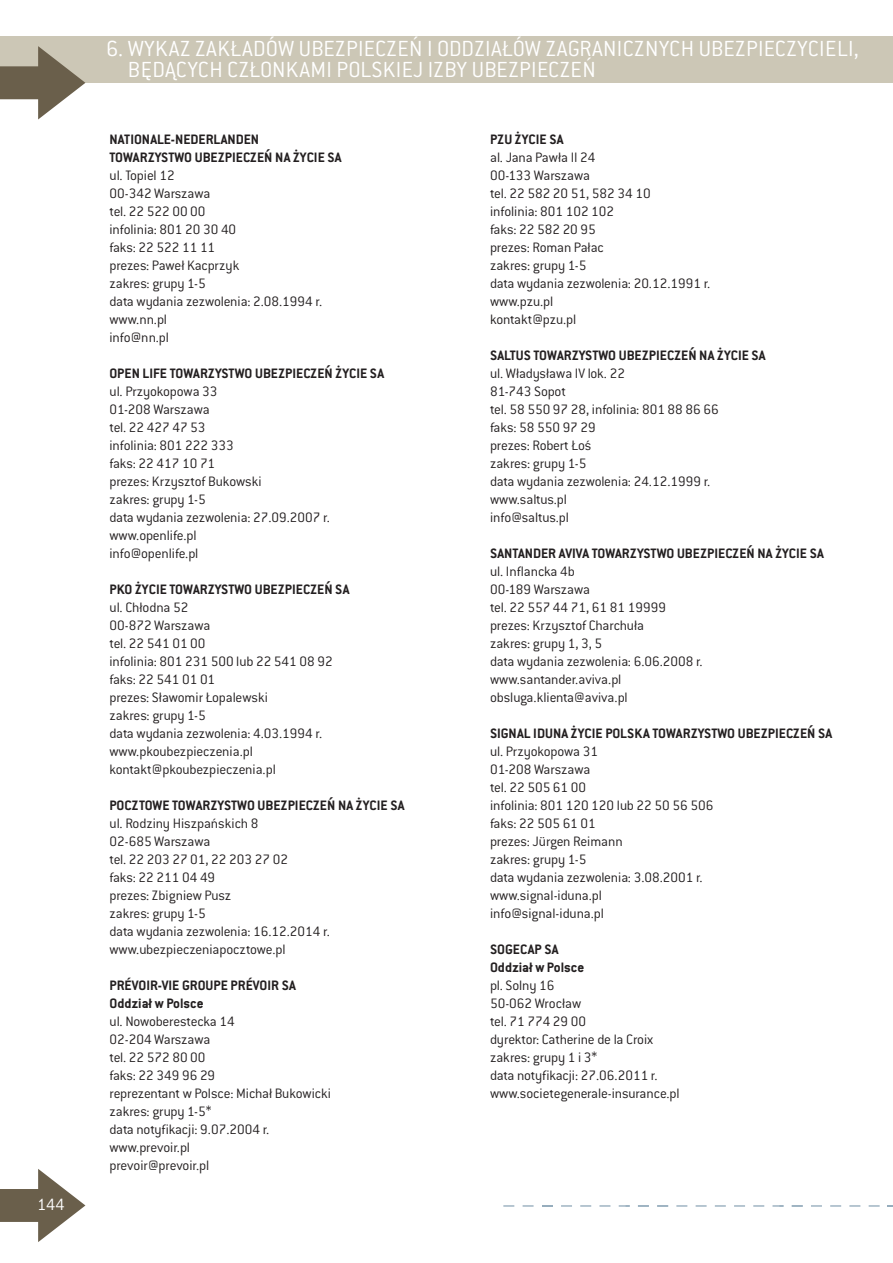
<style>
.page{position:relative;width:893px;height:1263px;background:#fff}
.page>*{position:absolute;margin:0;border:0;box-sizing:border-box;transform-origin:0 0}
.t1{font:300 24px/21px "Conduit Pl";letter-spacing:.015em;color:#fff}
.t2{font:300 18px "Conduit Pl";color:#fff}
.t3{font:300 15px/18px "Conduit Pl";color:#231f20}
.t4{font:700 15px/18px "Conduit Pl";color:#231f20}
</style>
<div class="page">
<div style="left:0;top:36px;width:893px;height:47px;background:#ccc7b6"></div>
<svg style="left:0;top:46px;width:85px;height:73px"></svg>
<svg style="left:0;top:1169px;width:85px;height:73px"></svg>
<svg style="left:830px;top:1205px;width:11px;height:2px"></svg>
<svg style="left:869px;top:1205px;width:11px;height:2px"></svg>
<svg style="left:849px;top:1205px;width:11px;height:2px"></svg>
<svg style="left:811px;top:1205px;width:11px;height:2px"></svg>
<svg style="left:676px;top:1205px;width:11px;height:2px"></svg>
<svg style="left:715px;top:1205px;width:11px;height:2px"></svg>
<svg style="left:696px;top:1205px;width:11px;height:2px"></svg>
<svg style="left:792px;top:1205px;width:11px;height:2px"></svg>
<svg style="left:772px;top:1205px;width:11px;height:2px"></svg>
<svg style="left:753px;top:1205px;width:11px;height:2px"></svg>
<svg style="left:734px;top:1205px;width:11px;height:2px"></svg>
<svg style="left:542px;top:1205px;width:11px;height:2px"></svg>
<svg style="left:580px;top:1205px;width:11px;height:2px"></svg>
<svg style="left:561px;top:1205px;width:11px;height:2px"></svg>
<svg style="left:503px;top:1205px;width:11px;height:2px"></svg>
<svg style="left:523px;top:1205px;width:11px;height:2px"></svg>
<svg style="left:657px;top:1205px;width:11px;height:2px"></svg>
<svg style="left:638px;top:1205px;width:11px;height:2px"></svg>
<svg style="left:619px;top:1205px;width:11px;height:2px"></svg>
<svg style="left:599px;top:1205px;width:11px;height:2px"></svg>
<p class="t2" style="left:37px;top:1193px;width:29px">144</p>
<p class="t2" style="left:27px;top:1194px;width:20px">14</p>
<h1 class="t1" style="left:128px;top:38px;width:733px;text-indent:-22px">6. WYKAZ ZAKŁADÓW UBEZPIECZEŃ I ODDZIAŁÓW ZAGRANICZNYCH UBEZPIECZYCIELI,<br>BĘDĄCYCH CZŁONKAMI POLSKIEJ IZBY UBEZPIECZEŃ</h1>
<p class="t4" style="left:109px;top:130px;width:234px">NATIONALE-NEDERLANDEN<br>TOWARZYSTWO UBEZPIECZEŃ NA ŻYCIE SA</p>
<p class="t3" style="left:109px;top:166px;width:214px">ul. Topiel 12<br>00-342 Warszawa<br>tel. 22 522 00 00<br>infolinia: 801 20 30 40<br>faks: 22 522 11 11<br>prezes: Paweł Kacprzyk<br>zakres: grupy 1-5<br>data wydania zezwolenia: 2.08.1994 r. www.nn.pl<br>info@nn.pl</p>
<p class="t4" style="left:109px;top:364px;width:276px">OPEN LIFE TOWARZYSTWO UBEZPIECZEŃ ŻYCIE SA</p>
<p class="t3" style="left:109px;top:382px;width:222px">ul. Przyokopowa 33<br>01-208 Warszawa<br>tel. 22 427 47 53<br>infolinia: 801 222 333<br>faks: 22 417 10 71<br>prezes: Krzysztof Bukowski<br>zakres: grupy 1-5<br>data wydania zezwolenia: 27.09.2007 r. www.openlife.pl<br>info@openlife.pl</p>
<p class="t4" style="left:109px;top:580px;width:241px">PKO ŻYCIE TOWARZYSTWO UBEZPIECZEŃ SA</p>
<p class="t3" style="left:109px;top:598px;width:225px">ul. Chłodna 52<br>00-872 Warszawa<br>tel. 22 541 01 00<br>infolinia: 801 231 500 lub 22 541 08 92 faks: 22 541 01 01<br>prezes: Sławomir Łopalewski<br>zakres: grupy 1-5<br>data wydania zezwolenia: 4.03.1994 r. www.pkoubezpieczenia.pl kontakt@pkoubezpieczenia.pl</p>
<p class="t4" style="left:109px;top:796px;width:296px">POCZTOWE TOWARZYSTWO UBEZPIECZEŃ NA ŻYCIE SA</p>
<p class="t3" style="left:109px;top:814px;width:222px">ul. Rodziny Hiszpańskich 8<br>02-685 Warszawa<br>tel. 22 203 27 01, 22 203 27 02<br>faks: 22 211 04 49<br>prezes: Zbigniew Pusz<br>zakres: grupy 1-5<br>data wydania zezwolenia: 16.12.2014 r. www.ubezpieczeniapocztowe.pl</p>
<p class="t4" style="left:109px;top:976px;width:188px">PRÉVOIR-VIE GROUPE PRÉVOIR SA<br>Oddział w Polsce</p>
<p class="t3" style="left:109px;top:1012px;width:223px">ul. Nowoberestecka 14<br>02-204 Warszawa<br>tel. 22 572 80 00<br>faks: 22 349 96 29<br>reprezentant w Polsce: Michał Bukowicki zakres: grupy 1-5*<br>data notyfikacji: 9.07.2004 r. www.prevoir.pl<br>prevoir@prevoir.pl</p>
<p class="t4" style="left:490px;top:130px;width:75px">PZU ŻYCIE SA</p>
<p class="t3" style="left:490px;top:148px;width:222px">al. Jana Pawła II 24<br>00-133 Warszawa<br>tel. 22 582 20 51, 582 34 10<br>infolinia: 801 102 102<br>faks: 22 582 20 95<br>prezes: Roman Pałac<br>zakres: grupy 1-5<br>data wydania zezwolenia: 20.12.1991 r. www.pzu.pl<br>kontakt@pzu.pl</p>
<p class="t4" style="left:490px;top:346px;width:277px">SALTUS TOWARZYSTWO UBEZPIECZEŃ NA ŻYCIE SA</p>
<p class="t3" style="left:490px;top:364px;width:230px">ul. Władysława IV lok. 22<br>81-743 Sopot<br>tel. 58 550 97 28, infolinia: 801 88 86 66 faks: 58 550 97 29<br>prezes: Robert Łoś<br>zakres: grupy 1-5<br>data wydania zezwolenia: 24.12.1999 r. www.saltus.pl<br>info@saltus.pl</p>
<p class="t4" style="left:490px;top:544px;width:335px">SANTANDER AVIVA TOWARZYSTWO UBEZPIECZEŃ NA ŻYCIE SA</p>
<p class="t3" style="left:490px;top:562px;width:214px">ul. Inflancka 4b<br>00-189 Warszawa<br>tel. 22 557 44 71, 61 81 19999 prezes: Krzysztof Charchuła<br>zakres: grupy 1, 3, 5<br>data wydania zezwolenia: 6.06.2008 r. www.santander.aviva.pl obsluga.klienta@aviva.pl</p>
<p class="t4" style="left:490px;top:724px;width:344px">SIGNAL IDUNA ŻYCIE POLSKA TOWARZYSTWO UBEZPIECZEŃ SA</p>
<p class="t3" style="left:490px;top:742px;width:225px">ul. Przyokopowa 31<br>01-208 Warszawa<br>tel. 22 505 61 00<br>infolinia: 801 120 120 lub 22 50 56 506 faks: 22 505 61 01<br>prezes: Jürgen Reimann<br>zakres: grupy 1-5<br>data wydania zezwolenia: 3.08.2001 r. www.signal-iduna.pl info@signal-iduna.pl</p>
<p class="t4" style="left:490px;top:940px;width:96px">SOGECAP SA<br>Oddział w Polsce</p>
<p class="t3" style="left:490px;top:976px;width:191px">pl. Solny 16<br>50-062 Wrocław<br>tel. 71 774 29 00<br>dyrektor: Catherine de la Croix zakres: grupy 1 i 3*<br>data notyfikacji: 27.06.2011 r. www.societegenerale-insurance.pl</p>
</div>
